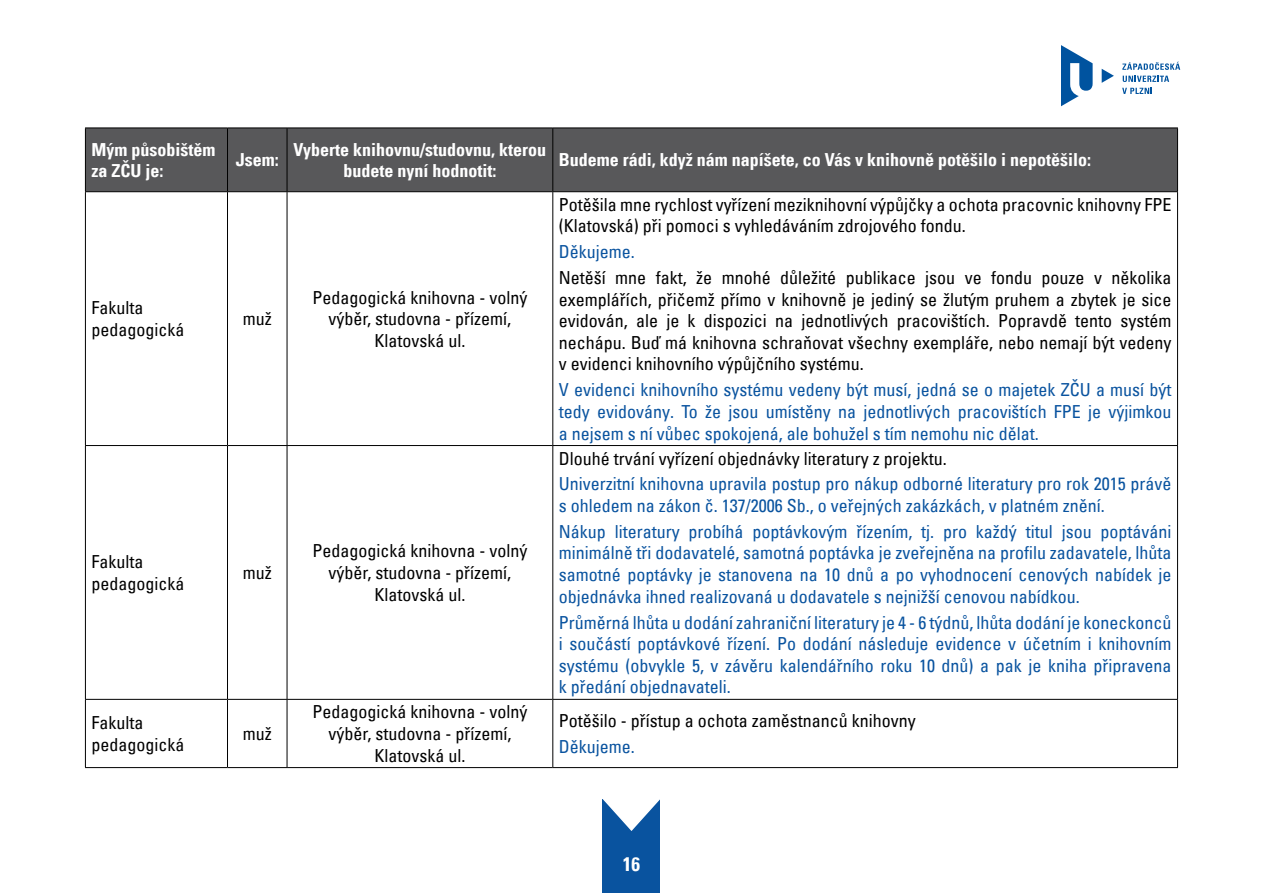
<style>
.page{position:relative;width:1263px;height:893px;background:#fff}
.page>*{position:absolute;margin:0;border:0;box-sizing:border-box;transform-origin:0 0}
.t1{font:19.5px "Univers Com 67 Bold Cond";color:#fff}
.t2{font:condensed 18px/21.6px "Univers Com 57";color:#09539f;text-align:justify}
.t3{font:condensed 18px/21.6px "Univers Com 57";color:#000}
.t4{font:18px/21.6px "Univers Com 67 Bold Cond";color:#fff}
</style>
<div class="page">
<svg style="left:1102px;top:69px;width:12px;height:14px"></svg>
<svg style="left:1061px;top:45px;width:32px;height:61px"></svg>
<svg style="left:1123px;top:76px;width:46px;height:6px"></svg>
<svg style="left:1122px;top:88px;width:30px;height:6px"></svg>
<svg style="left:1122px;top:62px;width:58px;height:8px"></svg>
<div style="left:603px;top:799px;width:57px;height:94px;background:#09539f"></div>
<svg style="left:602px;top:799px;width:58px;height:33px"></svg>
<div style="left:86px;top:129px;width:1091px;height:62px;background:#58585a"></div>
<hr style="left:85px;top:192px;width:1px;height:253px;background:#000">
<hr style="left:85px;top:446px;width:1px;height:253px;background:#000">
<hr style="left:85px;top:700px;width:1px;height:67px;background:#000">
<hr style="left:85px;top:445px;width:142px;height:1px;background:#000">
<hr style="left:227px;top:445px;width:60px;height:1px;background:#000">
<hr style="left:287px;top:445px;width:266px;height:1px;background:#000">
<hr style="left:553px;top:445px;width:625px;height:1px;background:#000">
<hr style="left:85px;top:699px;width:142px;height:1px;background:#000">
<hr style="left:227px;top:699px;width:60px;height:1px;background:#000">
<hr style="left:287px;top:699px;width:266px;height:1px;background:#000">
<hr style="left:553px;top:699px;width:625px;height:1px;background:#000">
<hr style="left:227px;top:192px;width:1px;height:253px;background:#000">
<hr style="left:287px;top:192px;width:1px;height:253px;background:#000">
<hr style="left:552px;top:192px;width:1px;height:253px;background:#000">
<hr style="left:1177px;top:192px;width:1px;height:253px;background:#000">
<hr style="left:227px;top:446px;width:1px;height:253px;background:#000">
<hr style="left:287px;top:446px;width:1px;height:253px;background:#000">
<hr style="left:552px;top:446px;width:1px;height:253px;background:#000">
<hr style="left:1177px;top:446px;width:1px;height:253px;background:#000">
<hr style="left:227px;top:700px;width:1px;height:67px;background:#000">
<hr style="left:287px;top:700px;width:1px;height:67px;background:#000">
<hr style="left:552px;top:700px;width:1px;height:67px;background:#000">
<hr style="left:1177px;top:700px;width:1px;height:67px;background:#000">
<hr style="left:85px;top:128px;width:142px;height:1px;background:#000">
<hr style="left:85px;top:128px;width:1px;height:63px;background:#000">
<hr style="left:227px;top:128px;width:60px;height:1px;background:#000">
<hr style="left:227px;top:128px;width:1px;height:63px;background:#000">
<hr style="left:287px;top:128px;width:266px;height:1px;background:#000">
<hr style="left:287px;top:128px;width:1px;height:63px;background:#000">
<hr style="left:553px;top:128px;width:625px;height:1px;background:#000">
<hr style="left:552px;top:128px;width:1px;height:63px;background:#000">
<hr style="left:1177px;top:128px;width:1px;height:63px;background:#000">
<hr style="left:85px;top:191px;width:142px;height:1px;background:#000">
<hr style="left:227px;top:191px;width:60px;height:1px;background:#000">
<hr style="left:287px;top:191px;width:266px;height:1px;background:#000">
<hr style="left:553px;top:191px;width:625px;height:1px;background:#000">
<hr style="left:85px;top:767px;width:142px;height:1px;background:#000">
<hr style="left:227px;top:767px;width:60px;height:1px;background:#000">
<hr style="left:287px;top:767px;width:266px;height:1px;background:#000">
<hr style="left:553px;top:767px;width:625px;height:1px;background:#000">
<p class="t4" style="left:91px;top:138px;width:125px">Mým působištěm za ZČU je:</p>
<p class="t4" style="left:236px;top:149px;width:44px">Jsem:</p>
<p class="t4" style="left:294px;top:138px;width:254px;text-align:center">Vyberte knihovnu/studovnu, kterou budete nyní hodnotit:</p>
<p class="t4" style="left:559px;top:149px;width:534px">Budeme rádi, když nám napíšete, co Vás v knihovně potěšilo i nepotěšilo:</p>
<p class="t3" style="left:91px;top:297px;width:94px">Fakulta pedagogická</p>
<p class="t3" style="left:243px;top:308px;width:30px">muž</p>
<p class="t3" style="left:91px;top:551px;width:94px">Fakulta pedagogická</p>
<p class="t3" style="left:243px;top:561px;width:30px">muž</p>
<p class="t3" style="left:91px;top:712px;width:94px">Fakulta pedagogická</p>
<p class="t3" style="left:243px;top:722px;width:30px">muž</p>
<p class="t3" style="left:312px;top:286px;width:216px;text-align:center">Pedagogická knihovna - volný výběr, studovna - přízemí,<br>Klatovská ul.</p>
<p class="t3" style="left:312px;top:540px;width:216px;text-align:center">Pedagogická knihovna - volný výběr, studovna - přízemí,<br>Klatovská ul.</p>
<p class="t3" style="left:559px;top:193px;width:614px">Potěšila mne rychlost vyřízení meziknihovní výpůjčky a ochota pracovnic knihovny FPE (Klatovská) při pomoci s vyhledáváním zdrojového fondu.</p>
<p class="t2" style="left:559px;top:241px;width:77px">Děkujeme.</p>
<p class="t3" style="left:559px;top:267px;width:614px;text-align:justify">Netěší mne fakt, že mnohé důležité publikace jsou ve fondu pouze v několika exemplářích, přičemž přímo v knihovně je jediný se žlutým pruhem a zbytek je sice evidován, ale je k dispozici na jednotlivých pracovištích. Popravdě tento systém nechápu. Buď má knihovna schraňovat všechny exempláře, nebo nemají být vedeny v evidenci knihovního výpůjčního systému.</p>
<p class="t2" style="left:559px;top:379px;width:614px">V evidenci knihovního systému vedeny být musí, jedná se o majetek ZČU a musí být tedy evidovány. To že jsou umístěny na jednotlivých pracovištích FPE je výjimkou a nejsem s ní vůbec spokojená, ale bohužel s tím nemohu nic dělat.</p>
<p class="t3" style="left:559px;top:447px;width:389px">Dlouhé trvání vyřízení objednávky literatury z projektu.</p>
<p class="t2" style="left:559px;top:473px;width:614px">Univerzitní knihovna upravila postup pro nákup odborné literatury pro rok 2015 právě s ohledem na zákon č. 137/2006 Sb., o veřejných zakázkách, v platném znění.</p>
<p class="t2" style="left:559px;top:520px;width:614px">Nákup literatury probíhá poptávkovým řízením, tj. pro každý titul jsou poptáváni minimálně tři dodavatelé, samotná poptávka je zveřejněna na profilu zadavatele, lhůta samotné poptávky je stanovena na 10 dnů a po vyhodnocení cenových nabídek je objednávka ihned realizovaná u dodavatele s nejnižší cenovou nabídkou.</p>
<p class="t2" style="left:559px;top:611px;width:614px">Průměrná lhůta u dodání zahraniční literatury je 4 - 6 týdnů, lhůta dodání je koneckonců i součástí poptávkové řízení. Po dodání následuje evidence v účetním i knihovním systému (obvykle 5, v závěru kalendářního roku 10 dnů) a pak je kniha připravena k předání objednavateli.</p>
<p class="t3" style="left:312px;top:701px;width:216px;text-align:center">Pedagogická knihovna - volný výběr, studovna - přízemí,<br>Klatovská ul.</p>
<p class="t3" style="left:559px;top:710px;width:358px">Potěšilo - přístup a ochota zaměstnanců knihovny</p>
<p class="t2" style="left:559px;top:735px;width:77px">Děkujeme.</p>
<p class="t1" style="left:623px;top:852px;width:19px">16</p>
</div>
